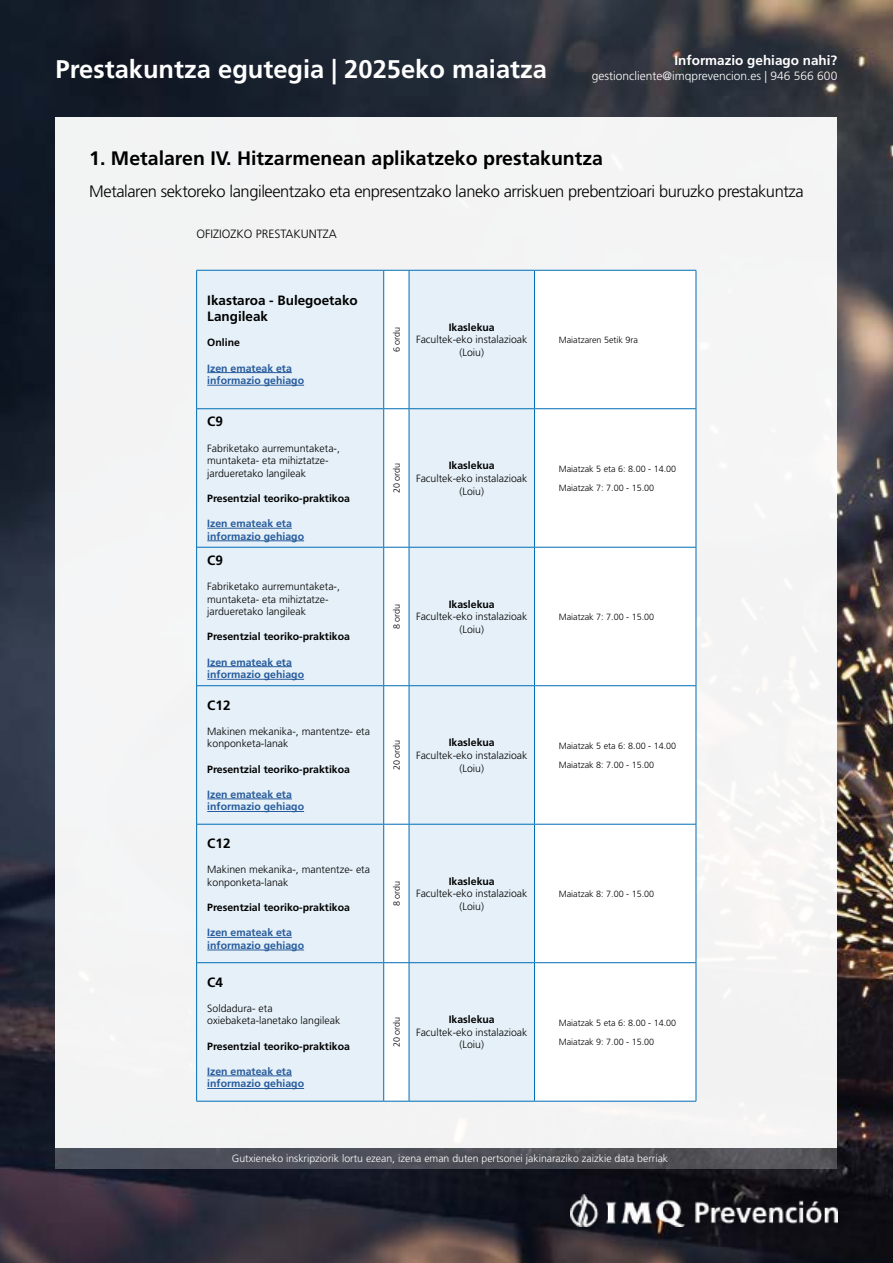
<style>
.page{position:relative;width:893px;height:1263px;background:#fff}
.page>*{position:absolute;margin:0;border:0;box-sizing:border-box;transform-origin:0 0}
.t1{font:700 25.5px "Frutiger LT Std";color:#fff}
.t2{font:700 19.5px "Frutiger LT Std";color:#000}
.t3{font:300 16.5px "Frutiger LT Std";letter-spacing:-.025em;color:#000}
.t4{font:700 13.5px/16.2px "Frutiger LT Std";color:#000}
.t5{font:700 13.5px "Frutiger LT Std";color:#fff}
.t6{font:300 12px "Frutiger LT Std";color:#fff}
.t7{font:300 12px "Frutiger LT Std";color:#000}
.t8{font:300 10.5px/12.6px "Frutiger LT Std";color:#000;text-align:center}
.t9{font:700 10.5px "Frutiger LT Std";color:#000}
.t10{font:700 10.5px/12.6px "Frutiger LT Std";color:#275b9b}
.t11{font:300 10.5px "Frutiger LT Std";color:#fff}
.t12{font:300 9px/19.4px "Frutiger LT Std";color:#020203}
.t13{font:300 9px "Frutiger LT Std";color:#000}
.s1{color:#000}
.s2{color:#020203}
</style>
<div class="page">
<img style="left:0;top:0;width:893px;height:1263px">
<div style="left:56px;top:117px;width:781px;height:1030px;background:#f3f4f4"></div>
<div style="left:56px;top:1147px;width:781px;height:21px;background:#4e4f5a"></div>
<img style="left:571px;top:1194px;width:266px;height:33px">
<div style="left:197px;top:271px;width:186px;height:830px;background:#e5f0f8"></div>
<svg style="left:384px;top:271px;width:312px;height:830px;fill:#fff"></svg>
<hr style="left:383px;top:271px;width:1px;height:137px;background:#006db6">
<hr style="left:383px;top:409px;width:1px;height:138px;background:#006db6">
<hr style="left:383px;top:548px;width:1px;height:137px;background:#006db6">
<hr style="left:383px;top:686px;width:1px;height:138px;background:#006db6">
<hr style="left:383px;top:824px;width:1px;height:138px;background:#006db6">
<hr style="left:383px;top:963px;width:1px;height:138px;background:#006db6">
<hr style="left:409px;top:271px;width:1px;height:137px;background:#006db6">
<hr style="left:409px;top:409px;width:1px;height:138px;background:#006db6">
<hr style="left:409px;top:548px;width:1px;height:137px;background:#006db6">
<hr style="left:409px;top:686px;width:1px;height:138px;background:#006db6">
<hr style="left:409px;top:824px;width:1px;height:138px;background:#006db6">
<hr style="left:409px;top:963px;width:1px;height:138px;background:#006db6">
<hr style="left:196px;top:271px;width:1px;height:138px;background:#006db6">
<hr style="left:196px;top:409px;width:1px;height:138px;background:#006db6">
<hr style="left:196px;top:547px;width:1px;height:139px;background:#006db6">
<hr style="left:196px;top:686px;width:1px;height:138px;background:#006db6">
<hr style="left:196px;top:824px;width:1px;height:139px;background:#006db6">
<hr style="left:196px;top:963px;width:1px;height:138px;background:#006db6">
<hr style="left:534px;top:271px;width:1px;height:137px;background:#006db6">
<hr style="left:534px;top:409px;width:1px;height:138px;background:#006db6">
<hr style="left:534px;top:548px;width:1px;height:137px;background:#006db6">
<hr style="left:534px;top:686px;width:1px;height:138px;background:#006db6">
<hr style="left:534px;top:824px;width:1px;height:138px;background:#006db6">
<hr style="left:534px;top:963px;width:1px;height:138px;background:#006db6">
<hr style="left:196px;top:270px;width:188px;height:1px;background:#006db6">
<svg style="left:384px;top:270px;width:25px;height:1px"></svg>
<hr style="left:409px;top:270px;width:125px;height:1px;background:#006db6">
<hr style="left:534px;top:270px;width:162px;height:1px;background:#006db6">
<hr style="left:696px;top:409px;width:1px;height:138px;background:#006db6">
<hr style="left:696px;top:547px;width:1px;height:139px;background:#006db6">
<hr style="left:696px;top:686px;width:1px;height:138px;background:#006db6">
<hr style="left:696px;top:824px;width:1px;height:139px;background:#006db6">
<hr style="left:696px;top:963px;width:1px;height:138px;background:#006db6">
<hr style="left:197px;top:685px;width:187px;height:1px;background:#006db6">
<svg style="left:384px;top:685px;width:25px;height:1px"></svg>
<hr style="left:197px;top:824px;width:187px;height:1px;background:#006db6">
<svg style="left:384px;top:824px;width:25px;height:1px"></svg>
<hr style="left:197px;top:962px;width:187px;height:1px;background:#006db6">
<svg style="left:384px;top:962px;width:25px;height:1px"></svg>
<hr style="left:196px;top:1101px;width:188px;height:1px;background:#006db6">
<svg style="left:384px;top:1101px;width:25px;height:1px"></svg>
<hr style="left:409px;top:1101px;width:125px;height:1px;background:#006db6">
<hr style="left:534px;top:1101px;width:162px;height:1px;background:#006db6">
<hr style="left:197px;top:547px;width:187px;height:1px;background:#006db6">
<svg style="left:384px;top:547px;width:25px;height:1px"></svg>
<hr style="left:409px;top:547px;width:125px;height:1px;background:#006db6">
<hr style="left:534px;top:547px;width:162px;height:1px;background:#006db6">
<hr style="left:409px;top:685px;width:125px;height:1px;background:#006db6">
<hr style="left:534px;top:685px;width:162px;height:1px;background:#006db6">
<hr style="left:409px;top:824px;width:125px;height:1px;background:#006db6">
<hr style="left:534px;top:824px;width:162px;height:1px;background:#006db6">
<hr style="left:409px;top:962px;width:125px;height:1px;background:#006db6">
<hr style="left:534px;top:962px;width:162px;height:1px;background:#006db6">
<hr style="left:696px;top:271px;width:1px;height:138px;background:#006db6">
<hr style="left:197px;top:408px;width:187px;height:1px;background:#006db6">
<svg style="left:384px;top:408px;width:25px;height:1px"></svg>
<hr style="left:409px;top:408px;width:125px;height:1px;background:#006db6">
<hr style="left:534px;top:408px;width:162px;height:1px;background:#006db6">
<hr style="left:207px;top:372px;width:85px;height:1px;background:#275b9b">
<hr style="left:207px;top:385px;width:97px;height:1px;background:#275b9b">
<hr style="left:207px;top:528px;width:85px;height:1px;background:#275b9b">
<hr style="left:207px;top:540px;width:97px;height:1px;background:#275b9b">
<hr style="left:207px;top:666px;width:85px;height:1px;background:#275b9b">
<hr style="left:207px;top:679px;width:97px;height:1px;background:#275b9b">
<hr style="left:207px;top:799px;width:85px;height:1px;background:#275b9b">
<hr style="left:207px;top:811px;width:97px;height:1px;background:#275b9b">
<hr style="left:207px;top:937px;width:85px;height:1px;background:#275b9b">
<hr style="left:207px;top:950px;width:97px;height:1px;background:#275b9b">
<hr style="left:207px;top:1075px;width:85px;height:1px;background:#275b9b">
<hr style="left:207px;top:1088px;width:97px;height:1px;background:#275b9b">
<h1 class="t1" style="left:56px;top:54px;width:493px">Prestakuntza egutegia | 2025eko maiatza</h1>
<p class="t5" style="left:674px;top:53px;width:164px">Informazio gehiago nahi?</p>
<p class="t6" style="left:592px;top:69px;width:247px">gestioncliente@imqprevencion.es | 946 566 600</p>
<h2 class="t2" style="left:89px;top:146px;width:515px">1. Metalaren IV. Hitzarmenean aplikatzeko prestakuntza</h2>
<h3 class="t3" style="left:89px;top:182px;width:716px">Metalaren sektoreko langileentzako eta enpresentzako laneko arriskuen prebentzioari buruzko prestakuntza</h3>
<p class="t7" style="left:196px;top:227px;width:142px">OFIZIOZKO PRESTAKUNTZA</p>
<p class="t4" style="left:207px;top:292px;width:152px">Ikastaroa - Bulegoetako<br>Langileak</p>
<p class="t9" style="left:207px;top:336px;width:34px">Online</p>
<p class="t10" style="left:207px;top:362px;width:98px">Izen emateak eta informazio gehiago</p>
<p class="t4" style="left:207px;top:414px;width:17px">C9</p>
<p class="t8" style="left:207px;top:442px;width:134px;text-align:left">Fabriketako aurremuntaketa-, muntaketa- eta mihiztatze&shy;jardueretako langileak</p>
<p class="t9" style="left:207px;top:492px;width:144px">Presentzial teoriko-praktikoa</p>
<p class="t10" style="left:207px;top:517px;width:98px">Izen emateak eta informazio gehiago</p>
<p class="t4" style="left:207px;top:552px;width:17px">C9</p>
<p class="t8" style="left:207px;top:580px;width:134px;text-align:left">Fabriketako aurremuntaketa-, muntaketa- eta mihiztatze&shy;jardueretako langileak</p>
<p class="t9" style="left:207px;top:631px;width:144px">Presentzial teoriko-praktikoa</p>
<p class="t10" style="left:207px;top:656px;width:98px">Izen emateak eta informazio gehiago</p>
<p class="t4" style="left:207px;top:697px;width:25px">C12</p>
<p class="t8" style="left:207px;top:725px;width:164px;text-align:left">Makinen mekanika-, mantentze- eta konponketa-lanak</p>
<p class="t9" style="left:207px;top:763px;width:144px">Presentzial teoriko-praktikoa</p>
<p class="t10" style="left:207px;top:788px;width:98px">Izen emateak eta informazio gehiago</p>
<p class="t4" style="left:207px;top:835px;width:25px">C12</p>
<p class="t8" style="left:207px;top:863px;width:164px;text-align:left">Makinen mekanika-, mantentze- eta konponketa-lanak</p>
<p class="t9" style="left:207px;top:901px;width:144px">Presentzial teoriko-praktikoa</p>
<p class="t10" style="left:207px;top:926px;width:98px">Izen emateak eta informazio gehiago</p>
<p class="t4" style="left:207px;top:974px;width:17px">C4</p>
<p class="t8" style="left:207px;top:1002px;width:135px;text-align:left">Soldadura- eta oxiebaketa-lanetako langileak</p>
<p class="t9" style="left:207px;top:1040px;width:144px">Presentzial teoriko-praktikoa</p>
<p class="t10" style="left:207px;top:1065px;width:98px">Izen emateak eta informazio gehiago</p>
<p class="t13" style="left:392px;top:352px;width:27px;rotate:-90deg">6 ordu</p>
<p class="t9" style="left:449px;top:321px;width:48px">Ikaslekua</p>
<p class="t8" style="left:416px;top:334px;width:113px">Facultek-eko instalazioak (Loiu)</p>
<p class="t12" style="left:559px;top:330px;width:81px">Maiatzaren 5etik 9ra</p>
<p class="t13" style="left:392px;top:493px;width:32px;rotate:-90deg">20 ordu</p>
<p class="t9" style="left:449px;top:459px;width:48px">Ikaslekua</p>
<p class="t8" style="left:416px;top:472px;width:113px">Facultek-eko instalazioak (Loiu)</p>
<p class="t12" style="left:559px;top:459px;width:119px">Maiatzak 5 eta 6<span class="s1">: 8.00 - 14.00<br></span>Maiatzak 7<span class="s1">: 7.00 - 15.00</span></p>
<p class="t13" style="left:392px;top:629px;width:27px;rotate:-90deg">8 ordu</p>
<p class="t9" style="left:449px;top:598px;width:48px">Ikaslekua</p>
<p class="t8" style="left:416px;top:611px;width:113px">Facultek-eko instalazioak (Loiu)</p>
<p class="t13" style="left:559px;top:612px;width:97px"><span class="s2">Maiatzak 7</span>: 7.00 - 15.00</p>
<p class="t13" style="left:392px;top:770px;width:32px;rotate:-90deg">20 ordu</p>
<p class="t9" style="left:449px;top:736px;width:48px">Ikaslekua</p>
<p class="t8" style="left:416px;top:749px;width:113px">Facultek-eko instalazioak (Loiu)</p>
<p class="t12" style="left:559px;top:736px;width:119px">Maiatzak 5 eta 6<span class="s1">: 8.00 - 14.00<br></span>Maiatzak 8<span class="s1">: 7.00 - 15.00</span></p>
<p class="t13" style="left:392px;top:906px;width:27px;rotate:-90deg">8 ordu</p>
<p class="t9" style="left:449px;top:875px;width:48px">Ikaslekua</p>
<p class="t8" style="left:416px;top:888px;width:113px">Facultek-eko instalazioak (Loiu)</p>
<p class="t13" style="left:559px;top:889px;width:97px"><span class="s2">Maiatzak 8</span>: 7.00 - 15.00</p>
<p class="t13" style="left:392px;top:1047px;width:32px;rotate:-90deg">20 ordu</p>
<p class="t9" style="left:449px;top:1013px;width:48px">Ikaslekua</p>
<p class="t8" style="left:416px;top:1026px;width:113px">Facultek-eko instalazioak (Loiu)</p>
<p class="t12" style="left:559px;top:1013px;width:119px">Maiatzak 5 eta 6<span class="s1">: 8.00 - 14.00<br></span>Maiatzak 9<span class="s1">: 7.00 - 15.00</span></p>
<p class="t11" style="left:232px;top:1152px;width:438px">Gutxieneko inskripziorik lortu ezean, izena eman duten pertsonei jakinaraziko zaizkie data berriak</p>
</div>
